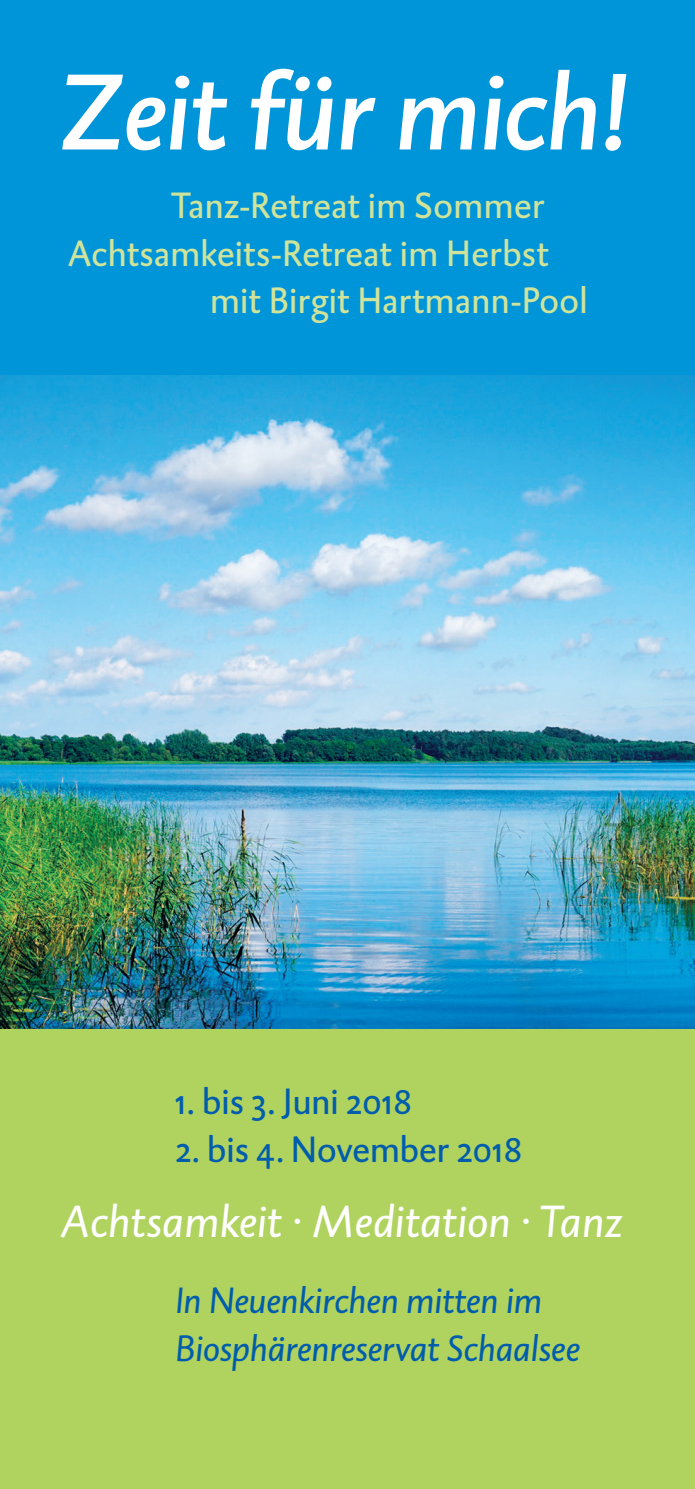
<style>
.page{position:relative;width:695px;height:1489px;background:#fff}
.page>*{position:absolute;margin:0;border:0;box-sizing:border-box;transform-origin:0 0}
.t1{font:italic 500 110px "DTL Caspari ST";letter-spacing:-.005em;color:#fff}
.t2{font:italic 46.25px "DTL Caspari ST";letter-spacing:.005em;color:#fff}
.t3{font:37.5px "DTL Caspari ST";letter-spacing:.01em;color:#d0e39a}
.t4{font:italic 37.5px/47.5px "DTL Caspari ST";letter-spacing:-.005em;color:#015dab}
.t5{font:37.5px "DTL Caspari ST";color:#015dab}
</style>
<div class="page">
<div style="left:0;top:0;width:694px;height:376px;background:#0095d9"></div>
<div style="left:0;top:1028px;width:694px;height:460px;background:#b0d360"></div>
<img style="left:0;top:376px;width:694px;height:652px">
<h1 class="t1" style="left:60px;top:44px;width:569px">Zeit für mich!</h1>
<p class="t3" style="left:171px;top:182px;width:374px">Tanz-Retreat im Sommer</p>
<p class="t3" style="left:68px;top:230px;width:482px">Achtsamkeits-Retreat im Herbst</p>
<p class="t3" style="left:210px;top:277px;width:379px">mit Birgit Hartmann-Pool</p>
<p class="t5" style="left:175px;top:1077px;width:238px">1. bis 3. Juni 2018</p>
<p class="t5" style="left:175px;top:1125px;width:348px">2. bis 4. November 2018</p>
<p class="t2" style="left:60px;top:1192px;width:564px">Achtsamkeit · Meditation · Tanz</p>
<p class="t4" style="left:175px;top:1276px;width:406px">In Neuenkirchen mitten im<br>Biosphärenreservat Schaalsee</p>
</div>
